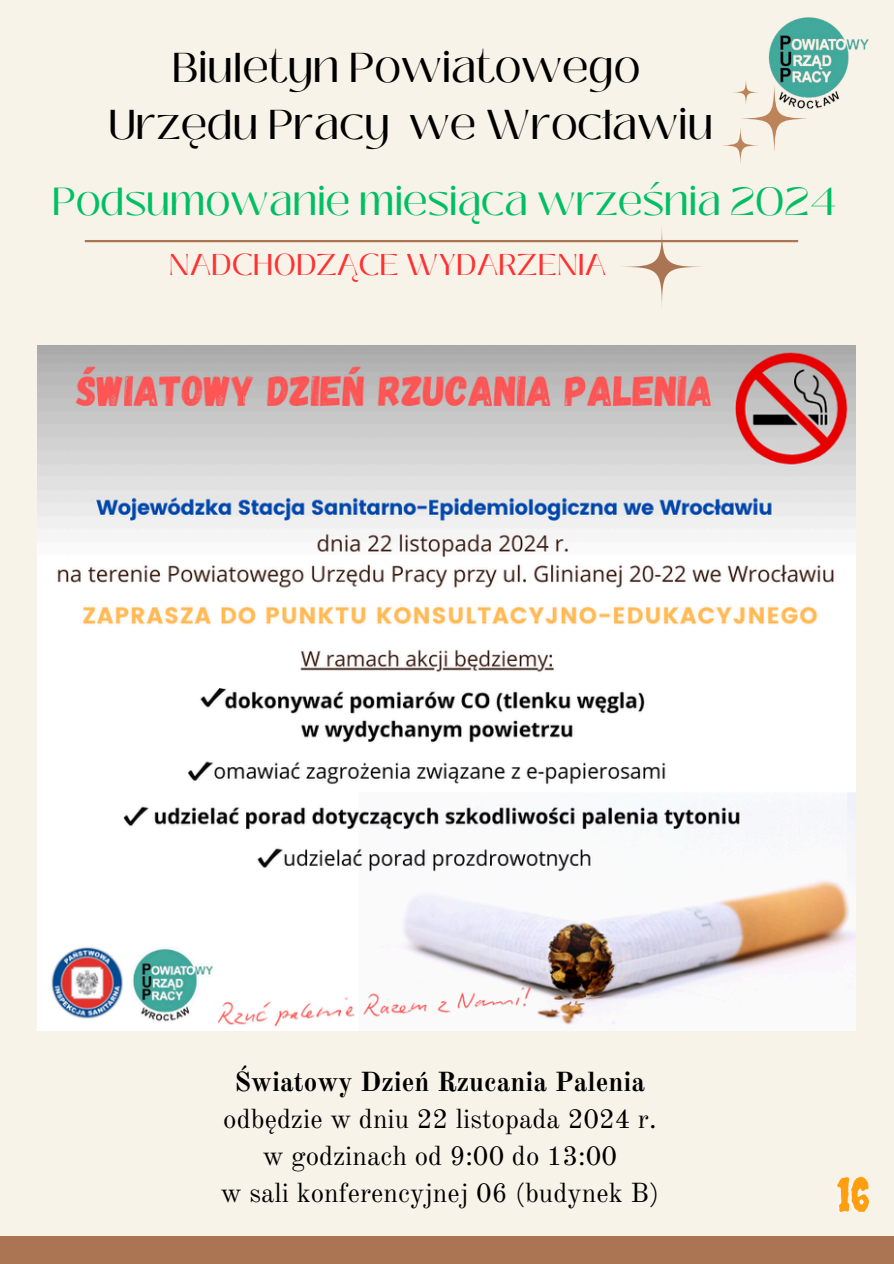
<style>
.page{position:relative;width:894px;height:1264px;background:#fff}
.page>*{position:absolute;margin:0;border:0;box-sizing:border-box;transform-origin:0 0}
.t1{font:41.55px/57.3px "Black Mango";color:#000;text-align:center}
.t2{font:39px "Black Mango";color:#00bf63}
.t3{font:30px "Black Mango";color:#ff3131}
.t4{font:27px "Old Standard";color:#000}
.t5{font:700 27px "Old Standard";color:#000}
</style>
<div class="page">
<div style="left:0;top:0;width:893px;height:1263px;background:#f8f3e8"></div>
<svg style="left:740px;top:85px;width:67px;height:67px"></svg>
<svg style="left:721px;top:126px;width:38px;height:38px"></svg>
<svg style="left:732px;top:79px;width:27px;height:27px"></svg>
<hr style="left:85px;top:240px;width:713px;height:2px;background:#ab7554">
<div style="left:0;top:1236px;width:893px;height:27px;background:#ab7554"></div>
<svg style="left:619px;top:228px;width:84px;height:78px"></svg>
<img style="left:767px;top:17px;width:102px;height:94px">
<img style="left:38px;top:345px;width:817px;height:685px">
<img style="left:837px;top:1176px;width:32px;height:37px">
<p class="t1" style="left:108px;top:39px;width:606px">Biuletyn Powiatowego<br>Urzędu Pracy we Wrocławiu</p>
<p class="t2" style="left:52px;top:172px;width:786px">Podsumowanie miesiąca września 2024</p>
<h1 class="t3" style="left:169px;top:242px;width:439px">NADCHODZĄCE WYDARZENIA</h1>
<h2 class="t5" style="left:234px;top:1065px;width:412px">Światowy Dzień Rzucania Palenia</h2>
<p class="t4" style="left:223px;top:1102px;width:434px">odbędzie w dniu 22 listopada 2024 r.</p>
<p class="t4" style="left:262px;top:1139px;width:356px">w godzinach od 9:00 do 13:00</p>
<p class="t4" style="left:221px;top:1176px;width:439px">w sali konferencyjnej 06 (budynek B)</p>
</div>
